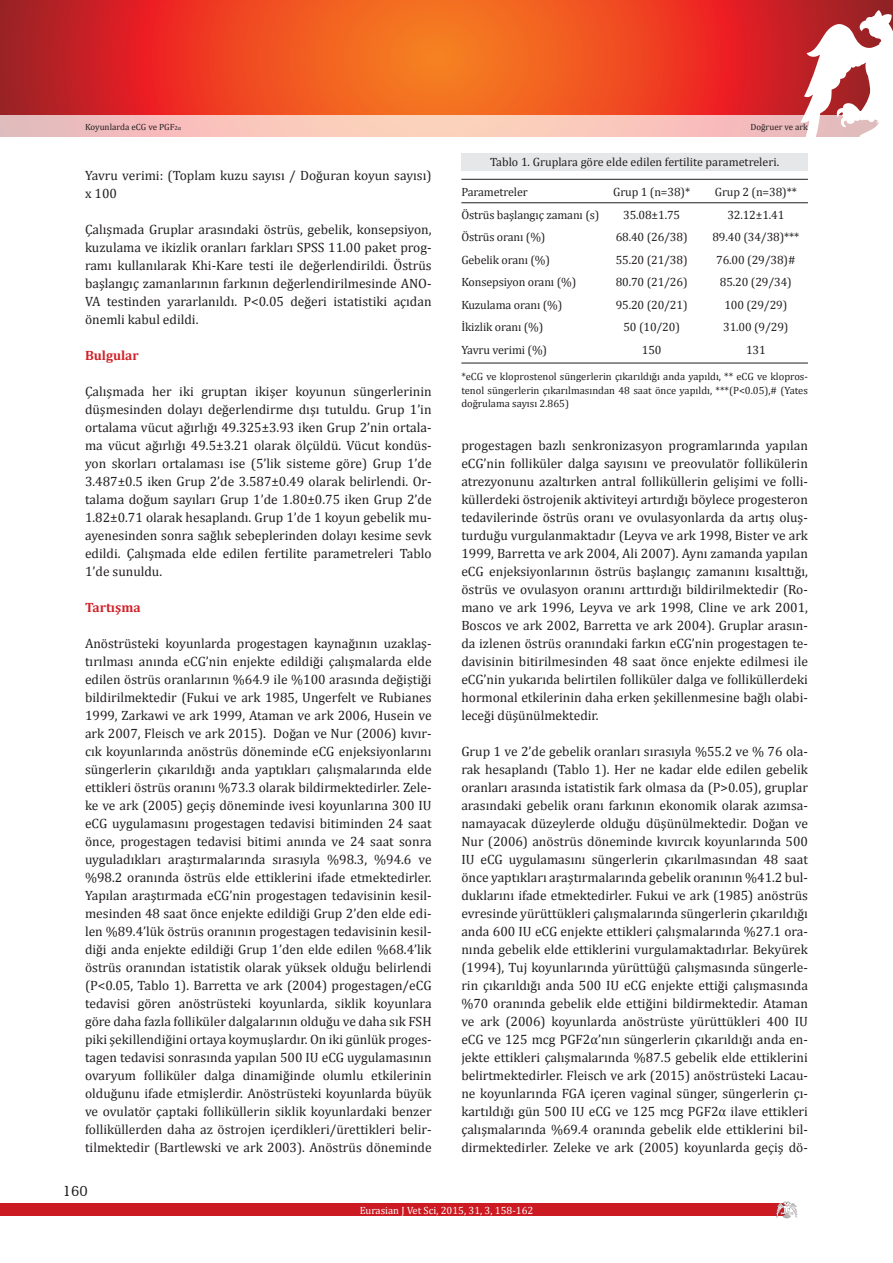
<style>
.page{position:relative;width:893px;height:1263px;background:#fff}
.page>*{position:absolute;margin:0;border:0;box-sizing:border-box;transform-origin:0 0}
.t1{font:15px "Humanist Slabserif 712 BT";color:#231f20}
.t2{font:13.5px/18px "Cambria";color:#231f20;text-align:justify}
.t3{font:700 13.5px "Cambria";color:#d1232a}
.t4{font:12px "Cambria";letter-spacing:-.01em;color:#231f20}
.t5{font:10.5px/13.5px "Cambria";color:#231f20;text-align:justify}
.t6{font:10.5px "Cambria";color:#fff}
.t7{font:9px "Cambria";color:#231f20}
.s1{font-size:6px}
</style>
<div class="page">
<svg style="left:0;top:0;width:893px;height:115px;background:#e44522"></svg>
<div style="left:0;top:1203px;width:787px;height:13px;background:#cb1a21"></div>
<svg style="left:776px;top:1201px;width:21px;height:17px"></svg>
<svg style="left:800px;top:10px;width:93px;height:127px"></svg>
<svg style="left:0;top:115px;width:893px;height:21px;background:#f5c7bf"></svg>
<div style="left:461px;top:153px;width:347px;height:17px;background:#e6e7e9"></div>
<hr style="left:461px;top:179px;width:347px;height:1px;background:#231f20">
<hr style="left:461px;top:202px;width:347px;height:1px;background:#231f20">
<hr style="left:461px;top:363px;width:347px;height:1px;background:#231f20">
<p class="t7" style="left:85px;top:121px;width:98px">Koyunlarda eCG ve PGF<span class="s1">2α</span></p>
<p class="t7" style="left:750px;top:121px;width:59px">Doğruer ve ark</p>
<p class="t2" style="left:85px;top:166px;width:348px">Yavru verimi: (Toplam kuzu sayısı / Doğuran koyun sayısı) x 100</p>
<p class="t2" style="left:85px;top:220px;width:348px">Çalışmada Gruplar arasındaki östrüs, gebelik, konsepsiyon, kuzulama ve ikizlik oranları farkları SPSS 11.00 paket prog&shy;ramı kullanılarak Khi-Kare testi ile değerlendirildi. Östrüs başlangıç zamanlarının farkının değerlendirilmesinde ANO-VA testinden yararlanıldı. P&lt;0.05 değeri istatistiki açıdan önemli kabul edildi.</p>
<p class="t3" style="left:85px;top:346px;width:55px">Bulgular</p>
<p class="t2" style="left:85px;top:382px;width:348px">Çalışmada her iki gruptan ikişer koyunun süngerlerinin düşmesinden dolayı değerlendirme dışı tutuldu. Grup 1’in ortalama vücut ağırlığı 49.325±3.93 iken Grup 2’nin ortala&shy;ma vücut ağırlığı 49.5±3.21 olarak ölçüldü. Vücut kondüs&shy;yon skorları ortalaması ise (5’lik sisteme göre) Grup 1’de 3.487±0.5 iken Grup 2’de 3.587±0.49 olarak belirlendi. Or&shy;talama doğum sayıları Grup 1’de 1.80±0.75 iken Grup 2’de 1.82±0.71 olarak hesaplandı. Grup 1’de 1 koyun gebelik mu&shy;ayenesinden sonra sağlık sebeplerinden dolayı kesime sevk edildi. Çalışmada elde edilen fertilite parametreleri Tablo 1’de sunuldu.</p>
<p class="t3" style="left:85px;top:598px;width:57px">Tartışma</p>
<p class="t2" style="left:85px;top:634px;width:348px">Anöstrüsteki koyunlarda progestagen kaynağının uzaklaş&shy;tırılması anında eCG’nin enjekte edildiği çalışmalarda elde edilen östrüs oranlarının %64.9 ile %100 arasında değiştiği bildirilmektedir (Fukui ve ark 1985, Ungerfelt ve Rubianes 1999, Zarkawi ve ark 1999, Ataman ve ark 2006, Husein ve ark 2007, Fleisch ve ark 2015). Doğan ve Nur (2006) kıvır&shy;cık koyunlarında anöstrüs döneminde eCG enjeksiyonlarını süngerlerin çıkarıldığı anda yaptıkları çalışmalarında elde ettikleri östrüs oranını %73.3 olarak bildirmektedirler. Zele&shy;ke ve ark (2005) geçiş döneminde ivesi koyunlarına 300 IU eCG uygulamasını progestagen tedavisi bitiminden 24 saat önce, progestagen tedavisi bitimi anında ve 24 saat sonra uyguladıkları araştırmalarında sırasıyla %98.3, %94.6 ve %98.2 oranında östrüs elde ettiklerini ifade etmektedirler.<br>Yapılan araştırmada eCG’nin progestagen tedavisinin kesil&shy;mesinden 48 saat önce enjekte edildiği Grup 2’den elde edi&shy;len %89.4’lük östrüs oranının progestagen tedavisinin kesil&shy;diği anda enjekte edildiği Grup 1’den elde edilen %68.4’lik östrüs oranından istatistik olarak yüksek olduğu belirlendi (P&lt;0.05, Tablo 1). Barretta ve ark (2004) progestagen/eCG tedavisi gören anöstrüsteki koyunlarda, siklik koyunlara göre daha fazla folliküler dalgalarının olduğu ve daha sık FSH piki şekillendiğini ortaya koymuşlardır. On iki günlük proges&shy;tagen tedavisi sonrasında yapılan 500 IU eCG uygulamasının ovaryum folliküler dalga dinamiğinde olumlu etkilerinin olduğunu ifade etmişlerdir. Anöstrüsteki koyunlarda büyük ve ovulatör çaptaki folliküllerin siklik koyunlardaki benzer folliküllerden daha az östrojen içerdikleri/ürettikleri belir&shy;tilmektedir (Bartlewski ve ark 2003). Anöstrüs döneminde</p>
<p class="t1" style="left:63px;top:1181px;width:27px">160</p>
<p class="t4" style="left:490px;top:155px;width:291px">Tablo 1. Gruplara göre elde edilen fertilite parametreleri.</p>
<p class="t4" style="left:461px;top:185px;width:68px">Parametreler</p>
<p class="t4" style="left:461px;top:208px;width:140px">Östrüs başlangıç zamanı (s)</p>
<p class="t4" style="left:461px;top:230px;width:86px">Östrüs oranı (%)</p>
<p class="t4" style="left:461px;top:253px;width:90px">Gebelik oranı (%)</p>
<p class="t4" style="left:461px;top:275px;width:116px">Konsepsiyon oranı (%)</p>
<p class="t4" style="left:461px;top:298px;width:102px">Kuzulama oranı (%)</p>
<p class="t4" style="left:461px;top:320px;width:84px">İkizlik oranı (%)</p>
<p class="t4" style="left:461px;top:343px;width:87px">Yavru verimi (%)</p>
<p class="t4" style="left:613px;top:185px;width:78px">Grup 1 (n=38)*</p>
<p class="t4" style="left:623px;top:208px;width:59px">35.08±1.75</p>
<p class="t4" style="left:616px;top:230px;width:73px">68.40 (26/38)</p>
<p class="t4" style="left:616px;top:253px;width:73px">55.20 (21/38)</p>
<p class="t4" style="left:616px;top:275px;width:73px">80.70 (21/26)</p>
<p class="t4" style="left:616px;top:298px;width:73px">95.20 (20/21)</p>
<p class="t4" style="left:623px;top:320px;width:58px">50 (10/20)</p>
<p class="t4" style="left:642px;top:343px;width:21px">150</p>
<p class="t4" style="left:715px;top:185px;width:83px">Grup 2 (n=38)**</p>
<p class="t4" style="left:727px;top:208px;width:59px">32.12±1.41</p>
<p class="t4" style="left:712px;top:230px;width:88px">89.40 (34/38)***</p>
<p class="t4" style="left:716px;top:253px;width:81px">76.00 (29/38)#</p>
<p class="t4" style="left:720px;top:275px;width:73px">85.20 (29/34)</p>
<p class="t4" style="left:724px;top:298px;width:65px">100 (29/29)</p>
<p class="t4" style="left:723px;top:320px;width:67px">31.00 (9/29)</p>
<p class="t4" style="left:746px;top:343px;width:21px">131</p>
<p class="t5" style="left:461px;top:370px;width:348px">*eCG ve kloprostenol süngerlerin çıkarıldığı anda yapıldı, ** eCG ve klopros&shy;tenol süngerlerin çıkarılmasından 48 saat önce yapıldı, ***(P&lt;0.05),# (Yates doğrulama sayısı 2.865)</p>
<p class="t2" style="left:461px;top:436px;width:348px">progestagen bazlı senkronizasyon programlarında yapılan eCG’nin folliküler dalga sayısını ve preovulatör follikülerin atrezyonunu azaltırken antral folliküllerin gelişimi ve folli&shy;küllerdeki östrojenik aktiviteyi artırdığı böylece progesteron tedavilerinde östrüs oranı ve ovulasyonlarda da artış oluş&shy;turduğu vurgulanmaktadır (Leyva ve ark 1998, Bister ve ark 1999, Barretta ve ark 2004, Ali 2007). Aynı zamanda yapılan eCG enjeksiyonlarının östrüs başlangıç zamanını kısalttığı, östrüs ve ovulasyon oranını arttırdığı bildirilmektedir (Ro&shy;mano ve ark 1996, Leyva ve ark 1998, Cline ve ark 2001, Boscos ve ark 2002, Barretta ve ark 2004). Gruplar arasın&shy;da izlenen östrüs oranındaki farkın eCG’nin progestagen te&shy;davisinin bitirilmesinden 48 saat önce enjekte edilmesi ile eCG’nin yukarıda belirtilen folliküler dalga ve folliküllerdeki hormonal etkilerinin daha erken şekillenmesine bağlı olabi&shy;leceği düşünülmektedir.</p>
<p class="t2" style="left:461px;top:742px;width:348px">Grup 1 ve 2’de gebelik oranları sırasıyla %55.2 ve % 76 ola&shy;rak hesaplandı (Tablo 1). Her ne kadar elde edilen gebelik oranları arasında istatistik fark olmasa da (P&gt;0.05), gruplar arasındaki gebelik oranı farkının ekonomik olarak azımsa&shy;namayacak düzeylerde olduğu düşünülmektedir. Doğan ve Nur (2006) anöstrüs döneminde kıvırcık koyunlarında 500<br>IU eCG uygulamasını süngerlerin çıkarılmasından 48 saat önce yaptıkları araştırmalarında gebelik oranının %41.2 bul&shy;duklarını ifade etmektedirler. Fukui ve ark (1985) anöstrüs evresinde yürüttükleri çalışmalarında süngerlerin çıkarıldığı anda 600 IU eCG enjekte ettikleri çalışmalarında %27.1 ora&shy;nında gebelik elde ettiklerini vurgulamaktadırlar. Bekyürek (1994), Tuj koyunlarında yürüttüğü çalışmasında süngerle&shy;rin çıkarıldığı anda 500 IU eCG enjekte ettiği çalışmasında %70 oranında gebelik elde ettiğini bildirmektedir. Ataman ve ark (2006) koyunlarda anöstrüste yürüttükleri 400 IU eCG ve 125 mcg PGF2α’nın süngerlerin çıkarıldığı anda en&shy;jekte ettikleri çalışmalarında %87.5 gebelik elde ettiklerini belirtmektedirler. Fleisch ve ark (2015) anöstrüsteki Lacau&shy;ne koyunlarında FGA içeren vaginal sünger, süngerlerin çı&shy;kartıldığı gün 500 IU eCG ve 125 mcg PGF2α ilave ettikleri çalışmalarında %69.4 oranında gebelik elde ettiklerini bil&shy;dirmektedirler. Zeleke ve ark (2005) koyunlarda geçiş dö-</p>
<p class="t6" style="left:360px;top:1204px;width:175px">Eurasian J Vet Sci, 2015, 31, 3, 158-162</p>
</div>
